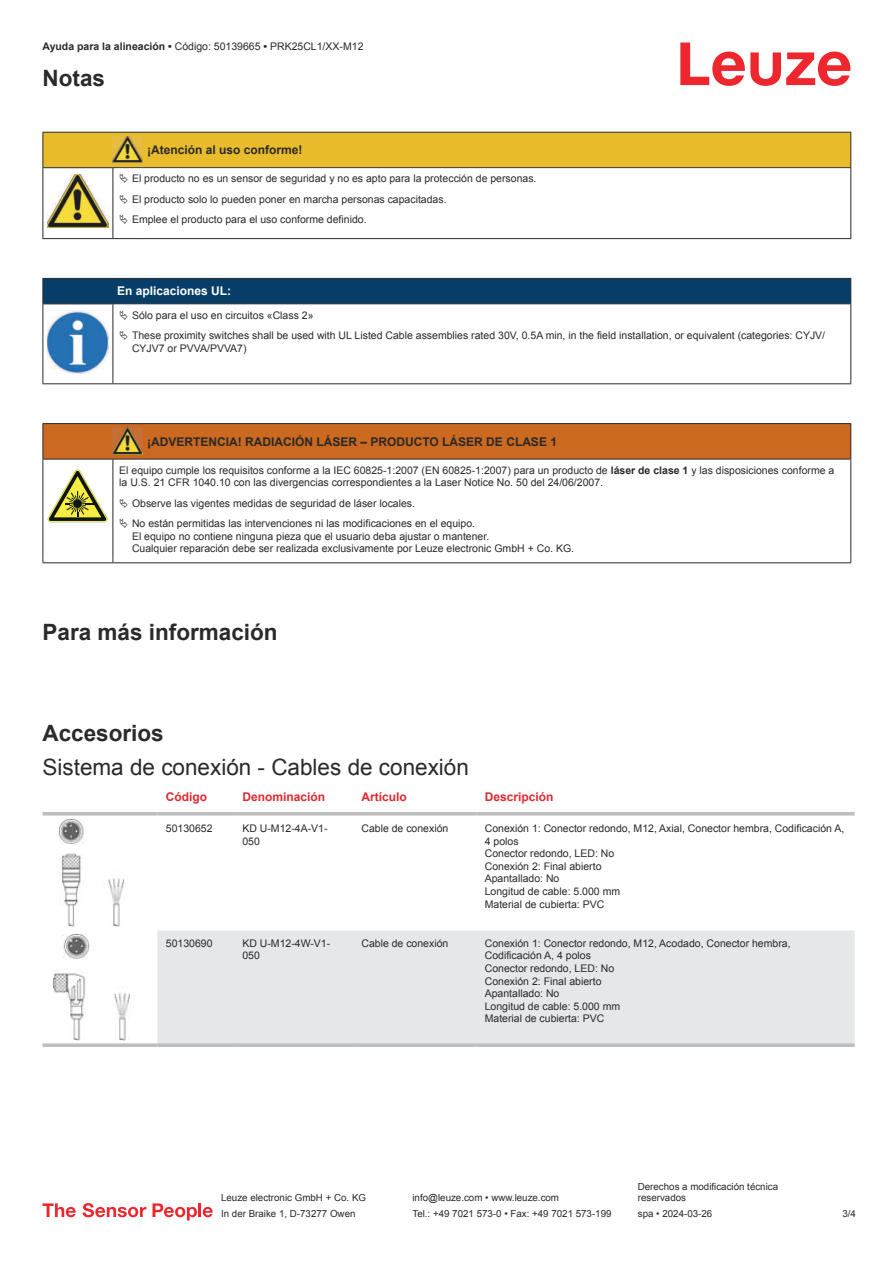
<style>
.page{position:relative;width:893px;height:1263px;background:#fff}
.page>*{position:absolute;margin:0;border:0;box-sizing:border-box;transform-origin:0 0}
.t1{font:22.5px "Arial";color:#2b292a}
.t2{font:700 22.5px "Arial";color:#2b292a}
.t3{font:700 12px "Arial";color:#2b292a}
.t4{font:700 12px "Arial";color:#db2a30}
.t5{font:700 12px "Arial";color:#fff}
.t6{font:10.5px/12.6px "Arial";color:#2b292a}
.t7{font:9.75px/11.7px "Arial";color:#2b292a}
.s1{font-weight:700}
</style>
<div class="page">
<svg style="left:680px;top:43px;width:170px;height:43px"></svg>
<svg style="left:43px;top:815px;width:812px;height:225px"></svg>
<div style="left:157px;top:930px;width:698px;height:113px;background:#e6e7e9"></div>
<hr style="left:43px;top:812px;width:114px;height:3px;background:#bdbfc1">
<hr style="left:157px;top:812px;width:77px;height:3px;background:#bdbfc1">
<hr style="left:234px;top:812px;width:119px;height:3px;background:#bdbfc1">
<hr style="left:353px;top:812px;width:123px;height:3px;background:#bdbfc1">
<hr style="left:476px;top:812px;width:379px;height:3px;background:#bdbfc1">
<svg style="left:43px;top:1043px;width:114px;height:4px"></svg>
<svg style="left:157px;top:1043px;width:77px;height:4px"></svg>
<svg style="left:234px;top:1043px;width:119px;height:4px"></svg>
<svg style="left:353px;top:1043px;width:123px;height:4px"></svg>
<svg style="left:476px;top:1043px;width:379px;height:4px;background:#c1c3c5"></svg>
<img style="left:59px;top:820px;width:65px;height:106px">
<img style="left:54px;top:935px;width:75px;height:106px">
<svg style="left:43px;top:1203px;width:33px;height:14px"></svg>
<svg style="left:83px;top:1203px;width:63px;height:14px"></svg>
<svg style="left:153px;top:1203px;width:44px;height:17px"></svg>
<hr style="left:198px;top:1203px;width:3px;height:14px;background:#ed272d">
<svg style="left:203px;top:1207px;width:10px;height:10px"></svg>
<hr style="left:43px;top:238px;width:70px;height:1px;background:#2b292a">
<hr style="left:113px;top:238px;width:30px;height:1px;background:#2b292a">
<hr style="left:143px;top:238px;width:708px;height:1px;background:#2b292a">
<hr style="left:43px;top:304px;width:1px;height:75px;background:#2b292a">
<hr style="left:113px;top:304px;width:1px;height:75px;background:#2b292a">
<hr style="left:850px;top:304px;width:1px;height:75px;background:#2b292a">
<hr style="left:43px;top:383px;width:70px;height:1px;background:#2b292a">
<hr style="left:113px;top:383px;width:738px;height:1px;background:#2b292a">
<img style="left:47px;top:358px;width:58px;height:15px">
<div style="left:44px;top:424px;width:806px;height:35px;background:#ca691f"></div>
<hr style="left:43px;top:423px;width:70px;height:1px;background:#2b292a">
<hr style="left:43px;top:424px;width:1px;height:35px;background:#2b292a">
<hr style="left:43px;top:459px;width:70px;height:1px;background:#2b292a">
<hr style="left:113px;top:423px;width:30px;height:1px;background:#2b292a">
<hr style="left:113px;top:459px;width:30px;height:1px;background:#2b292a">
<hr style="left:143px;top:423px;width:708px;height:1px;background:#2b292a">
<hr style="left:850px;top:424px;width:1px;height:35px;background:#2b292a">
<hr style="left:143px;top:459px;width:708px;height:1px;background:#2b292a">
<hr style="left:43px;top:459px;width:1px;height:99px;background:#2b292a">
<hr style="left:113px;top:459px;width:1px;height:99px;background:#2b292a">
<hr style="left:850px;top:459px;width:1px;height:99px;background:#2b292a">
<hr style="left:43px;top:562px;width:70px;height:1px;background:#2b292a">
<hr style="left:113px;top:562px;width:30px;height:1px;background:#2b292a">
<hr style="left:143px;top:562px;width:708px;height:1px;background:#2b292a">
<img style="left:113px;top:428px;width:30px;height:26px">
<svg style="left:47px;top:470px;width:60px;height:52px"></svg>
<svg style="left:43px;top:132px;width:808px;height:106px"></svg>
<svg style="left:43px;top:278px;width:808px;height:80px"></svg>
<p class="t6" style="left:43px;top:41px;width:322px"><span class="s1">Ayuda para la alineación •</span> Código: 50139665 <span class="s1">•</span> PRK25CL1/XX-M12</p>
<h1 class="t2" style="left:43px;top:70px;width:64px">Notas</h1>
<p class="t3" style="left:147px;top:145px;width:157px">¡Atención al uso conforme!</p>
<p class="t6" style="left:132px;top:170px;width:406px;line-height:20.2px">El producto no es un sensor de seguridad y no es apto para la protección de personas.<br>El producto solo lo pueden poner en marcha personas capacitadas.<br>Emplee el producto para el uso conforme definido.</p>
<p class="t5" style="left:117px;top:287px;width:116px">En aplicaciones UL:</p>
<p class="t6" style="left:132px;top:306px;width:695px;line-height:20.2px">Sólo para el uso en circuitos «Class 2»<br>These proximity switches shall be used with UL Listed Cable assemblies rated 30V, 0.5A min, in the field installation, or equivalent (categories: CYJV/</p>
<p class="t6" style="left:132px;top:342px;width:116px">CYJV7 or PVVA/PVVA7)</p>
<p class="t3" style="left:147px;top:437px;width:411px">¡ADVERTENCIA! RADIACIÓN LÁSER – PRODUCTO LÁSER DE CLASE 1</p>
<p class="t6" style="left:119px;top:465px;width:716px">El equipo cumple los requisitos conforme a la IEC 60825-1:2007 (EN 60825-1:2007) para un producto de <span class="s1">láser de clase 1</span> y las disposiciones conforme a la U.S. 21 CFR 1040.10 con las divergencias correspondientes a la Laser Notice No. 50 del 24/06/2007.</p>
<p class="t6" style="left:132px;top:494px;width:345px;line-height:20.2px">Observe las vigentes medidas de seguridad de láser locales.<br>No están permitidas las intervenciones ni las modificaciones en el equipo.</p>
<p class="t6" style="left:132px;top:531px;width:444px">El equipo no contiene ninguna pieza que el usuario deba ajustar o mantener.<br>Cualquier reparación debe ser realizada exclusivamente por Leuze electronic GmbH + Co. KG.</p>
<h1 class="t2" style="left:43px;top:623px;width:237px">Para más información</h1>
<h1 class="t2" style="left:43px;top:725px;width:123px">Accesorios</h1>
<h1 class="t1" style="left:43px;top:758px;width:428px">Sistema de conexión - Cables de conexión</h1>
<p class="t4" style="left:166px;top:792px;width:43px">Código</p>
<p class="t4" style="left:242px;top:792px;width:84px">Denominación</p>
<p class="t4" style="left:361px;top:792px;width:47px">Artículo</p>
<p class="t4" style="left:485px;top:792px;width:70px">Descripción</p>
<p class="t6" style="left:166px;top:823px;width:48px">50130652</p>
<p class="t6" style="left:242px;top:823px;width:87px">KD U-M12-4A-V1-<br>050</p>
<p class="t6" style="left:361px;top:823px;width:88px">Cable de conexión</p>
<p class="t6" style="left:485px;top:823px;width:361px">Conexión 1: Conector redondo, M12, Axial, Conector hembra, Codificación A,<br>4 polos<br>Conector redondo, LED: No<br>Conexión 2: Final abierto<br>Apantallado: No<br>Longitud de cable: 5.000 mm<br>Material de cubierta: PVC</p>
<p class="t6" style="left:166px;top:938px;width:48px">50130690</p>
<p class="t6" style="left:242px;top:938px;width:89px">KD U-M12-4W-V1-<br>050</p>
<p class="t6" style="left:361px;top:938px;width:88px">Cable de conexión</p>
<p class="t6" style="left:485px;top:938px;width:307px">Conexión 1: Conector redondo, M12, Acodado, Conector hembra,<br>Codificación A, 4 polos<br>Conector redondo, LED: No<br>Conexión 2: Final abierto<br>Apantallado: No<br>Longitud de cable: 5.000 mm<br>Material de cubierta: PVC</p>
<p class="t7" style="left:221px;top:1193px;width:146px">Leuze electronic GmbH + Co. KG</p>
<p class="t7" style="left:412px;top:1193px;width:148px">info@leuze.com • www.leuze.com</p>
<p class="t7" style="left:638px;top:1181px;width:142px">Derechos a modificación técnica reservados</p>
<p class="t7" style="left:221px;top:1209px;width:136px">In der Braike 1, D-73277 Owen</p>
<p class="t7" style="left:412px;top:1209px;width:201px">Tel.: +49 7021 573-0 • Fax: +49 7021 573-199</p>
<p class="t7" style="left:638px;top:1209px;width:76px">spa • 2024-03-26</p>
<p class="t7" style="left:842px;top:1209px;width:15px">3 /4</p>
</div>
